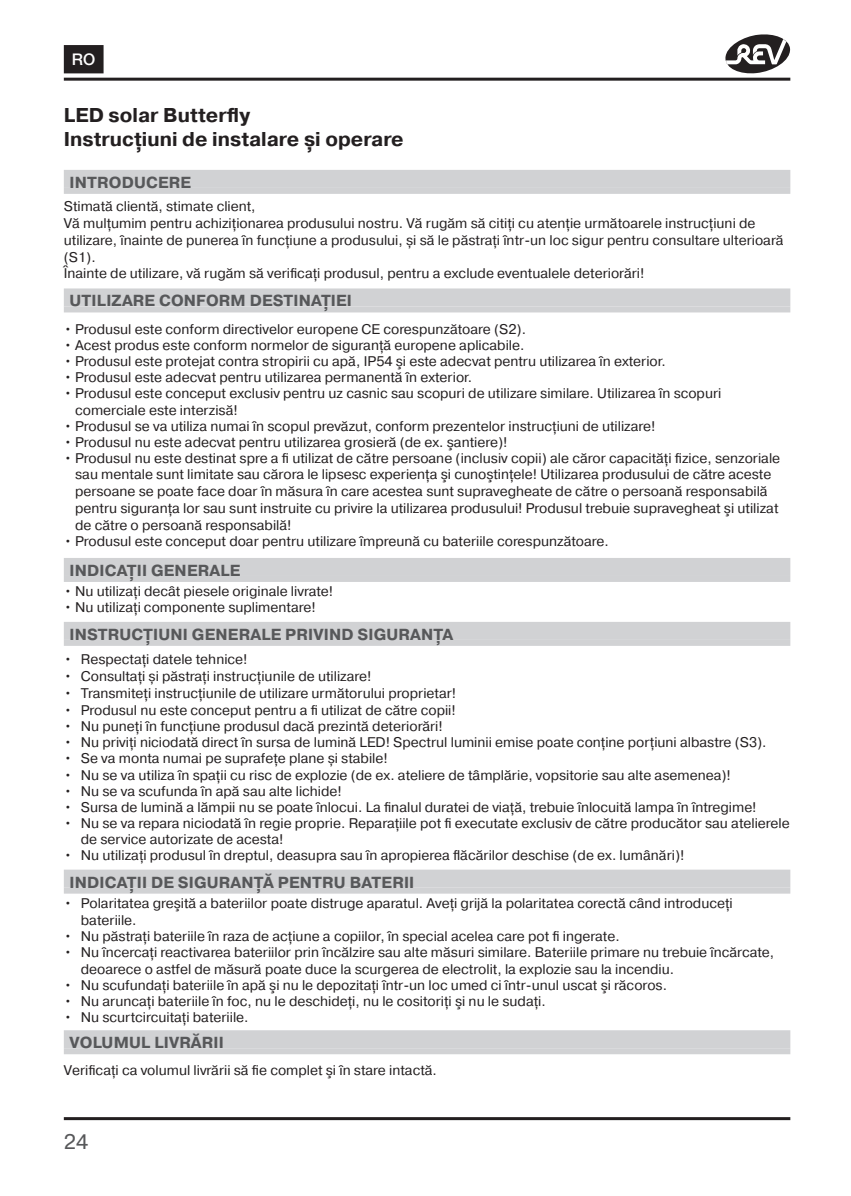
<style>
.page{position:relative;width:851px;height:1196px;background:#fff}
.page>*{position:absolute;margin:0;border:0;box-sizing:border-box;transform-origin:0 0}
.t1{font:21px "Pragmatica";color:#57585a}
.t2{font:700 20px/24px "Pragmatica";color:#231f20}
.t3{font:700 16px "Pragmatica";letter-spacing:.01em;color:#57585a}
.t4{font:500 16px "Helvetica Neue LT";color:#fff}
.t5{font:14px/16.8px "Pragmatica";color:#231f20}
</style>
<div class="page">
<hr style="left:64px;top:78px;width:725px;height:3px;background:#231f20">
<hr style="left:64px;top:1117px;width:725px;height:3px;background:#231f20">
<svg style="left:725px;top:34px;width:64px;height:39px"></svg>
<div style="left:65px;top:46px;width:37px;height:26px;background:#231f20"></div>
<div style="left:64px;top:45px;width:39px;height:28px;border:2px solid #231f20"></div>
<div style="left:64px;top:170px;width:725px;height:18px;background:#d1d2d4"></div>
<div style="left:64px;top:188px;width:725px;height:6px;background:#d1d2d4"></div>
<div style="left:64px;top:288px;width:725px;height:18px;background:#d1d2d4"></div>
<div style="left:64px;top:306px;width:725px;height:6px;background:#d1d2d4"></div>
<div style="left:64px;top:558px;width:725px;height:18px;background:#d1d2d4"></div>
<div style="left:64px;top:576px;width:725px;height:6px;background:#d1d2d4"></div>
<div style="left:64px;top:622px;width:725px;height:18px;background:#d1d2d4"></div>
<div style="left:64px;top:640px;width:725px;height:6px;background:#d1d2d4"></div>
<div style="left:64px;top:870px;width:725px;height:18px;background:#d1d2d4"></div>
<div style="left:64px;top:888px;width:725px;height:6px;background:#d1d2d4"></div>
<div style="left:64px;top:1030px;width:725px;height:18px;background:#d1d2d4"></div>
<div style="left:64px;top:1048px;width:725px;height:6px;background:#d1d2d4"></div>
<p class="t4" style="left:72px;top:50px;width:25px">RO</p>
<h2 class="t2" style="left:64px;top:103px;width:341px">LED solar Butterfly<br>Instrucțiuni de instalare și operare</h2>
<p class="t3" style="left:70px;top:172px;width:123px">INTRODUCERE</p>
<p class="t5" style="left:64px;top:199px;width:720px">Stimată clientă, stimate client,<br>Vă mulțumim pentru achiziționarea produsului nostru. Vă rugăm să citiți cu atenție următoarele instrucțiuni de utilizare, înainte de punerea în funcțiune a produsului, și să le păstrați într-un loc sigur pentru consultare ulterioară (S1).<br>Înainte de utilizare, vă rugăm să verificaţi produsul, pentru a exclude eventualele deteriorări!</p>
<p class="t3" style="left:70px;top:291px;width:284px">UTILIZARE CONFORM DESTINAȚIEI</p>
<p class="t5" style="left:64px;top:321px;width:463px">• Produsul este conform directivelor europene CE corespunzătoare (S2).</p>
<p class="t5" style="left:64px;top:337px;width:462px">• Acest produs este conform normelor de siguranţă europene aplicabile.</p>
<p class="t5" style="left:64px;top:369px;width:410px">• Produsul este adecvat pentru utilizarea permanentă în exterior.</p>
<p class="t5" style="left:75px;top:385px;width:647px;text-indent:-11px">• Produsul este conceput exclusiv pentru uz casnic sau scopuri de utilizare similare. Utilizarea în scopuri comerciale este interzisă!</p>
<p class="t5" style="left:64px;top:418px;width:593px">• Produsul se va utiliza numai în scopul prevăzut, conform prezentelor instrucţiuni de utilizare!</p>
<p class="t5" style="left:64px;top:434px;width:445px">• Produsul nu este adecvat pentru utilizarea grosieră (de ex. şantiere)!</p>
<p class="t5" style="left:75px;top:450px;width:706px;text-indent:-11px">• Produsul nu este destinat spre a fi utilizat de către persoane (inclusiv copii) ale căror capacităţi fizice, senzoriale sau mentale sunt limitate sau cărora le lipsesc experienţa şi cunoştinţele! Utilizarea produsului de către aceste persoane se poate face doar în măsura în care acestea sunt supravegheate de către o persoană responsabilă pentru siguranţa lor sau sunt instruite cu privire la utilizarea produsului! Produsul trebuie supravegheat şi utilizat de către o persoană responsabilă!</p>
<p class="t5" style="left:64px;top:533px;width:546px">• Produsul este conceput doar pentru utilizare împreună cu bateriile corespunzătoare.</p>
<p class="t3" style="left:70px;top:560px;width:172px">INDICAŢII GENERALE</p>
<p class="t5" style="left:64px;top:353px;width:603px">• Produsul este protejat contra stropirii cu apă, IP54 şi este adecvat pentru utilizarea în exterior.</p>
<p class="t5" style="left:64px;top:583px;width:271px">• Nu utilizaţi decât piesele originale livrate!</p>
<p class="t5" style="left:64px;top:599px;width:253px">• Nu utilizaţi componente suplimentare!</p>
<p class="t3" style="left:70px;top:624px;width:385px">INSTRUCȚIUNI GENERALE PRIVIND SIGURANȚA</p>
<p class="t5" style="left:64px;top:651px;width:185px">• Respectaţi datele tehnice!</p>
<p class="t5" style="left:64px;top:668px;width:309px">• Consultați și păstrați instrucțiunile de utilizare!</p>
<p class="t5" style="left:64px;top:685px;width:394px">• Transmiteți instrucțiunile de utilizare următorului proprietar!</p>
<p class="t5" style="left:64px;top:702px;width:393px">• Produsul nu este conceput pentru a fi utilizat de către copii!</p>
<p class="t5" style="left:64px;top:718px;width:380px">• Nu puneţi în funcţiune produsul dacă prezintă deteriorări!</p>
<p class="t5" style="left:64px;top:734px;width:703px">• Nu priviți niciodată direct în sursa de lumină LED! Spectrul luminii emise poate conţine porţiuni albastre (S3).</p>
<p class="t5" style="left:64px;top:750px;width:325px">• Se va monta numai pe suprafețe plane și stabile!</p>
<p class="t5" style="left:64px;top:767px;width:668px">• Nu se va utiliza în spații cu risc de explozie (de ex. ateliere de tâmplărie, vopsitorie sau alte asemenea)!</p>
<p class="t5" style="left:64px;top:783px;width:279px">• Nu se va scufunda în apă sau alte lichide!</p>
<p class="t5" style="left:64px;top:799px;width:694px">• Sursa de lumină a lămpii nu se poate înlocui. La finalul duratei de viaţă, trebuie înlocuită lampa în întregime!</p>
<p class="t5" style="left:81px;top:815px;width:710px;text-indent:-17px">• Nu se va repara niciodată în regie proprie. Reparațiile pot fi executate exclusiv de către producător sau atelierele de service autorizate de acesta!</p>
<p class="t5" style="left:64px;top:847px;width:621px">• Nu utilizaţi produsul în dreptul, deasupra sau în apropierea flăcărilor deschise (de ex. lumânări)!</p>
<p class="t3" style="left:70px;top:872px;width:346px">INDICAŢII DE SIGURANŢĂ PENTRU BATERII</p>
<p class="t5" style="left:81px;top:895px;width:653px;text-indent:-17px">• Polaritatea greşită a bateriilor poate distruge aparatul. Aveţi grijă la polaritatea corectă când introduceţi bateriile.</p>
<p class="t5" style="left:64px;top:928px;width:557px">• Nu păstraţi bateriile în raza de acţiune a copiilor, în special acelea care pot fi ingerate.</p>
<p class="t5" style="left:64px;top:977px;width:604px">• Nu scufundaţi bateriile în apă şi nu le depozitaţi într-un loc umed ci într-unul uscat şi răcoros.</p>
<p class="t5" style="left:64px;top:993px;width:483px">• Nu aruncaţi bateriile în foc, nu le deschideţi, nu le cositoriţi şi nu le sudaţi.</p>
<p class="t5" style="left:64px;top:1009px;width:186px">• Nu scurtcircuitaţi bateriile.</p>
<p class="t5" style="left:81px;top:944px;width:694px;text-indent:-17px">• Nu încercaţi reactivarea bateriilor prin încălzire sau alte măsuri similare. Bateriile primare nu trebuie încărcate, deoarece o astfel de măsură poate duce la scurgerea de electrolit, la explozie sau la incendiu.</p>
<p class="t3" style="left:70px;top:1032px;width:156px">VOLUMUL LIVRĂRII</p>
<p class="t5" style="left:64px;top:1062px;width:374px">Verificaţi ca volumul livrării să fie complet şi în stare intactă.</p>
<h1 class="t1" style="left:64px;top:1129px;width:26px">24</h1>
</div>
